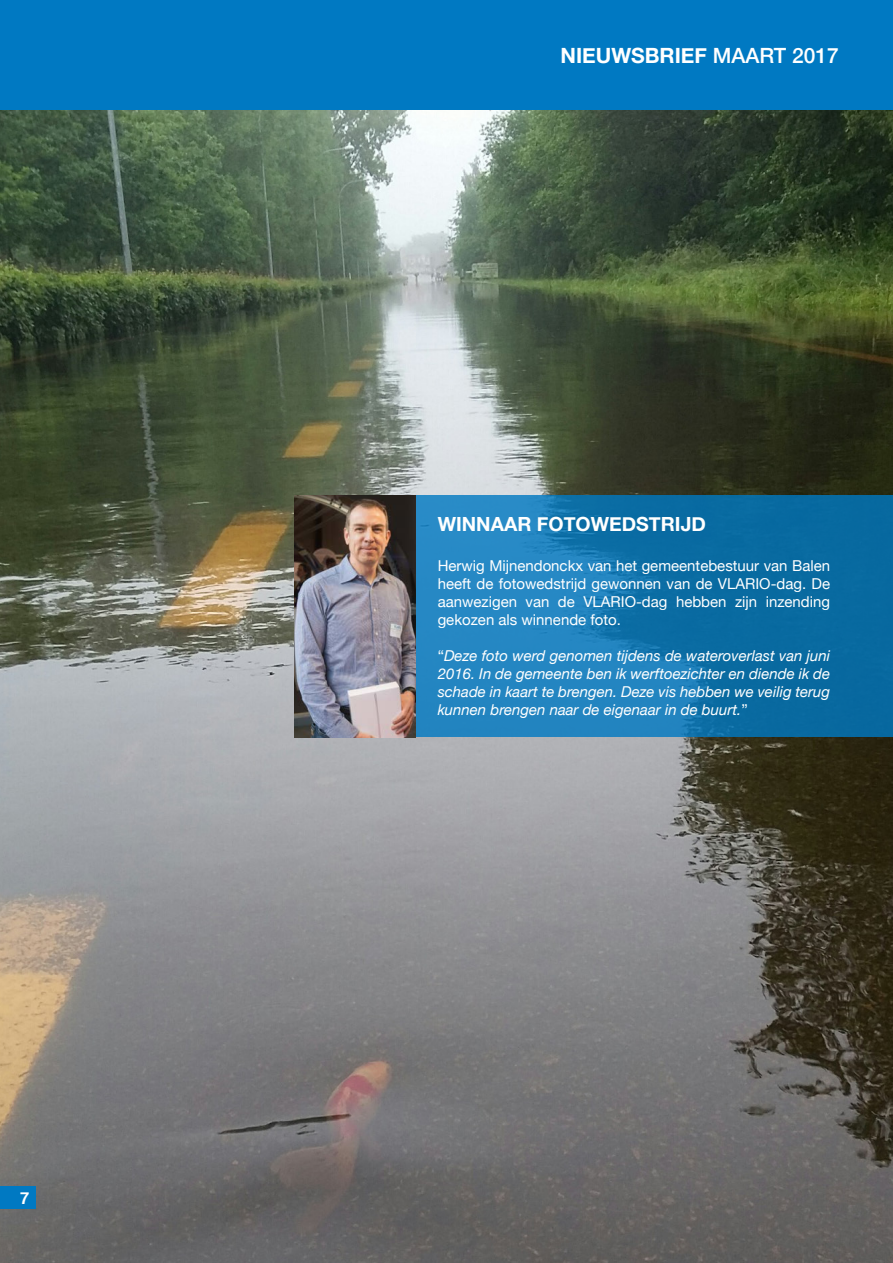
<style>
.page{position:relative;width:893px;height:1263px;background:#fff}
.page>*{position:absolute;margin:0;border:0;box-sizing:border-box;transform-origin:0 0}
.t1{font:700 21px "Helvetica Neue";color:#fff}
.t2{font:700 19.5px "Helvetica Neue";color:#fff}
.t3{font:700 16.5px "Helvetica";color:#fff}
.t4{font:italic 15px/18px "Helvetica Neue";color:#fff;text-align:justify}
.t5{font:15px/18px "Helvetica Neue";color:#fff;text-align:justify}
.s1{font-weight:500}
.s2{font-style:normal}
</style>
<div class="page">
<img style="left:0;top:110px;width:893px;height:1153px">
<svg style="left:416px;top:495px;width:477px;height:242px;background:#1577b0"></svg>
<img style="left:294px;top:495px;width:122px;height:242px">
<div style="left:0;top:1186px;width:36px;height:23px;background:#0079c2"></div>
<div style="left:0;top:0;width:893px;height:110px;background:#0079c2"></div>
<p class="t3" style="left:20px;top:1184px;width:11px">7</p>
<h1 class="t1" style="left:560px;top:39px;width:280px">NIEUWSBRIEF <span class="s1">MAART 2017</span></h1>
<p class="t2" style="left:438px;top:509px;width:270px">WINNAAR FOTOWEDSTRIJD</p>
<p class="t5" style="left:438px;top:557px;width:394px">Herwig Mijnendonckx van het gemeentebestuur van Balen heeft de fotowedstrijd gewonnen van de VLARIO-dag. De aanwezigen van de VLARIO-dag hebben zijn inzending gekozen als winnende foto.</p>
<p class="t4" style="left:438px;top:647px;width:394px"><span class="s2">“</span>Deze foto werd genomen tijdens de wateroverlast van juni 2016. In de gemeente ben ik werftoezichter en diende ik de schade in kaart te brengen. Deze vis hebben we veilig terug kunnen brengen naar de eigenaar in de buurt.<span class="s2">”</span></p>
</div>
